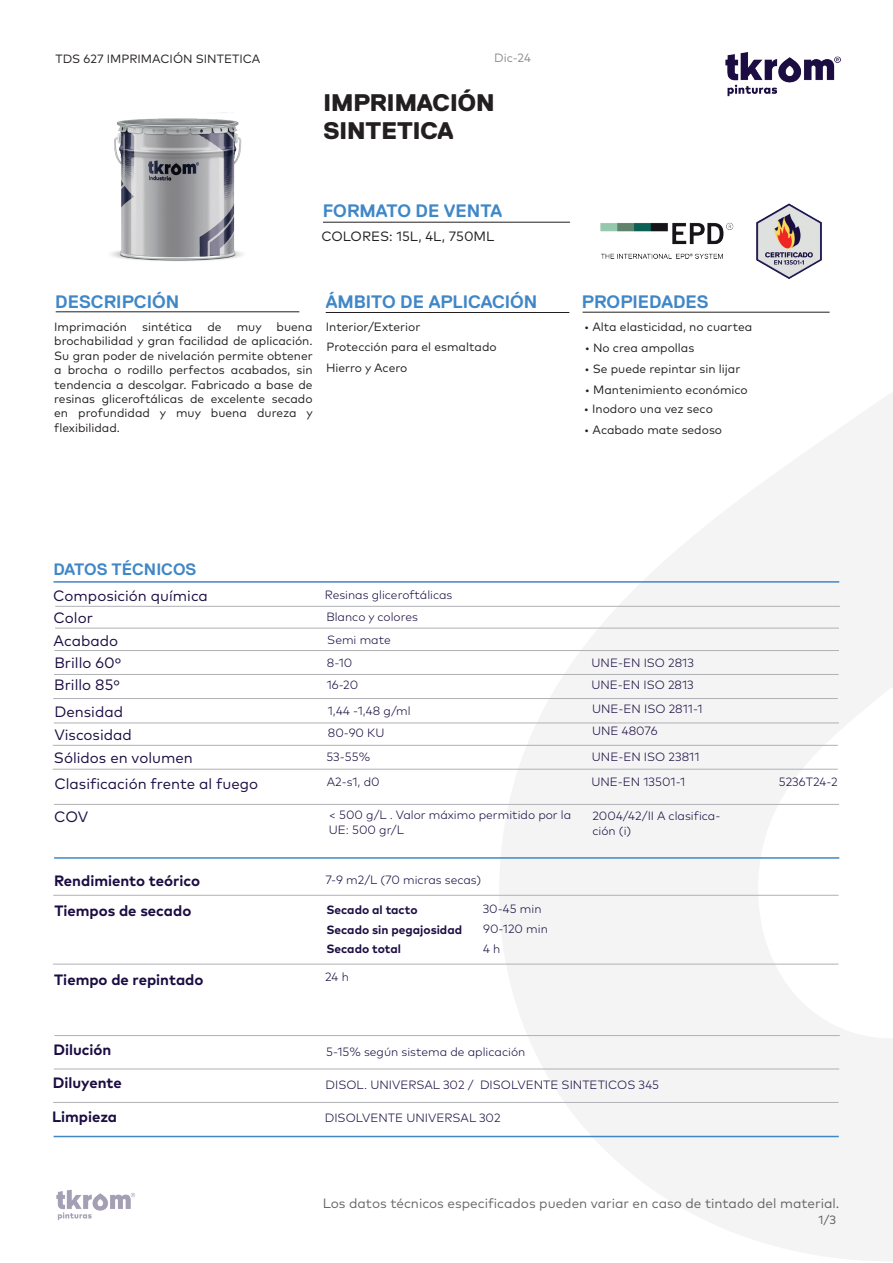
<style>
.page{position:relative;width:893px;height:1263px;background:#fff}
.page>*{position:absolute;margin:0;border:0;box-sizing:border-box;transform-origin:0 0}
.t1{font:800 24px/28.8px "Replica Pro";color:#231f20}
.t2{font:700 18px "Replica";color:#4087c7}
.t3{font:700 16.5px "Replica";color:#4087c7}
.t4{font:15px/23px "Mark Pro";color:#1b0d42}
.t5{font:700 15px "Mark Pro";color:#1b0d42}
.t6{font:13.5px "Mark Pro";color:#231f20}
.t7{font:12px/14.4px "Mark Pro";color:#231f20;text-align:justify}
.t8{font:300 12px/22.4px "Mark Pro";color:#1b0d42}
.t9{font:700 12px/19.8px "Mark Pro";color:#1b0d42}
.t10{font:12px "Mark Pro";color:#8b8d90}
.t11{font:12px "Mark Pro";color:#5c5c5f}
</style>
<div class="page">
<svg style="left:499px;top:393px;width:394px;height:868px;fill:#f4f4f4"></svg>
<hr style="left:323px;top:222px;width:247px;height:1px;background:#231f20">
<hr style="left:583px;top:312px;width:247px;height:1px;background:#231f20">
<hr style="left:326px;top:312px;width:243px;height:1px;background:#231f20">
<hr style="left:56px;top:311px;width:243px;height:1px;background:#231f20">
<hr style="left:54px;top:581px;width:785px;height:2px;background:#4087c7">
<hr style="left:55px;top:628px;width:784px;height:1px;background:#b0b1b5">
<hr style="left:54px;top:650px;width:785px;height:1px;background:#b0b1b5">
<hr style="left:55px;top:606px;width:785px;height:1px;background:#b0b1b5">
<hr style="left:54px;top:723px;width:785px;height:1px;background:#b0b1b5">
<hr style="left:54px;top:857px;width:785px;height:2px;background:#4087c7">
<hr style="left:53px;top:895px;width:786px;height:1px;background:#b0b1b5">
<hr style="left:53px;top:745px;width:785px;height:1px;background:#b0b1b5">
<img style="left:725px;top:52px;width:116px;height:45px">
<hr style="left:54px;top:674px;width:784px;height:1px;background:#b0b1b5">
<hr style="left:54px;top:804px;width:785px;height:1px;background:#b0b1b5">
<hr style="left:53px;top:698px;width:785px;height:1px;background:#b0b1b5">
<hr style="left:53px;top:769px;width:785px;height:1px;background:#b0b1b5">
<hr style="left:53px;top:964px;width:785px;height:1px;background:#b0b1b5">
<hr style="left:54px;top:1035px;width:786px;height:1px;background:#b0b1b5">
<hr style="left:54px;top:1069px;width:785px;height:1px;background:#b0b1b5">
<hr style="left:53px;top:1102px;width:785px;height:1px;background:#b0b1b5">
<hr style="left:54px;top:1136px;width:785px;height:1px;background:#4087c7">
<img style="left:56px;top:1189px;width:79px;height:32px">
<img style="left:111px;top:112px;width:132px;height:149px">
<img style="left:756px;top:203px;width:66px;height:76px">
<img style="left:600px;top:222px;width:134px;height:37px">
<p class="t7" style="left:55px;top:51px;width:207px">TDS 627 IMPRIMACIÓN SINTETICA</p>
<p class="t10" style="left:494px;top:48px;width:38px">Dic-24</p>
<h1 class="t1" style="left:323px;top:88px;width:173px">IMPRIMACIÓN<br>SINTETICA</h1>
<h2 class="t2" style="left:323px;top:201px;width:181px">FORMATO DE VENTA</h2>
<p class="t6" style="left:321px;top:226px;width:175px">COLORES: 15L, 4L, 750ML</p>
<h2 class="t2" style="left:55px;top:291px;width:126px">DESCRIPCIÓN</h2>
<h2 class="t2" style="left:326px;top:291px;width:213px">ÁMBITO DE APLICACIÓN</h2>
<h2 class="t2" style="left:582px;top:291px;width:128px">PROPIEDADES</h2>
<p class="t7" style="left:54px;top:318px;width:260px;text-indent:183px">muy buena brochabilidad y gran facilidad de aplicación.<br>Su gran poder de nivelación permite obtener a brocha o rodillo perfectos acabados, sin tendencia a descolgar. Fabricado a base de resinas gliceroftálicas de excelente secado en profundidad y muy buena dureza y flexibilidad.</p>
<p class="t7" style="left:54px;top:318px;width:74px">Imprimación</p>
<p class="t7" style="left:142px;top:318px;width:52px">sintética</p>
<p class="t7" style="left:207px;top:318px;width:16px">de</p>
<p class="t7" style="left:326px;top:315px;width:172px;line-height:20.9px;text-align:left">Interior/Exterior<br>Protección para el esmaltado<br>Hierro y Acero</p>
<p class="t7" style="left:584px;top:319px;width:170px">• Alta elasticidad, no cuartea</p>
<p class="t7" style="left:585px;top:340px;width:111px">• No crea ampollas</p>
<p class="t7" style="left:584px;top:361px;width:157px">• Se puede repintar sin lijar</p>
<p class="t7" style="left:585px;top:382px;width:164px">• Mantenimiento económico</p>
<p class="t7" style="left:584px;top:401px;width:131px">• Inodoro una vez seco</p>
<p class="t7" style="left:584px;top:422px;width:139px">• Acabado mate sedoso</p>
<h3 class="t3" style="left:54px;top:560px;width:144px">DATOS TÉCNICOS</h3>
<p class="t4" style="left:54px;top:605px;width:66px">Color<br>Acabado</p>
<p class="t8" style="left:326px;top:604px;width:93px;line-height:23px">Blanco y colores<br>Semi mate</p>
<p class="t4" style="left:53px;top:583px;width:156px">Composición química</p>
<p class="t8" style="left:325px;top:583px;width:129px">Resinas gliceroftálicas</p>
<p class="t4" style="left:54px;top:650px;width:68px">Brillo 60º</p>
<p class="t8" style="left:327px;top:650px;width:27px">8-10</p>
<p class="t8" style="left:592px;top:650px;width:104px">UNE-EN ISO 2813</p>
<p class="t4" style="left:54px;top:672px;width:67px">Brillo 85º</p>
<p class="t8" style="left:327px;top:673px;width:33px">16-20</p>
<p class="t8" style="left:591px;top:673px;width:104px">UNE-EN ISO 2813</p>
<p class="t4" style="left:54px;top:699px;width:79px">Densidad<br>Viscosidad</p>
<p class="t8" style="left:328px;top:698px;width:84px">1,44 -1,48 g/ml<br>80-90 KU</p>
<p class="t8" style="left:592px;top:697px;width:112px">UNE-EN ISO 2811-1<br>UNE 48076</p>
<p class="t4" style="left:54px;top:745px;width:140px">Sólidos en volumen</p>
<p class="t8" style="left:326px;top:744px;width:45px">53-55%</p>
<p class="t8" style="left:592px;top:744px;width:109px">UNE-EN ISO 23811</p>
<p class="t4" style="left:54px;top:771px;width:205px">Clasificación frente al fuego</p>
<p class="t8" style="left:327px;top:770px;width:54px">A2-s1, d0</p>
<p class="t8" style="left:591px;top:770px;width:95px">UNE-EN 13501-1</p>
<p class="t8" style="left:779px;top:769px;width:60px">5236T24-2</p>
<p class="t4" style="left:54px;top:804px;width:36px">COV</p>
<p class="t8" style="left:329px;top:807px;width:244px;line-height:14.4px">&lt; 500 g/L . Valor máximo permitido por la<br>UE: 500 gr/L</p>
<p class="t8" style="left:592px;top:808px;width:130px;line-height:14.4px">2004/42/II A clasifica&shy;ción (i)</p>
<p class="t5" style="left:54px;top:869px;width:148px">Rendimiento teórico</p>
<p class="t8" style="left:325px;top:868px;width:158px">7-9 m2/L (70 micras secas)</p>
<p class="t5" style="left:54px;top:899px;width:138px">Tiempos de secado</p>
<p class="t9" style="left:326px;top:898px;width:137px">Secado al tacto<br>Secado sin pegajosidad<br>Secado total</p>
<p class="t8" style="left:483px;top:897px;width:60px">30-45 min</p>
<p class="t8" style="left:483px;top:917px;width:66px">90-120 min</p>
<p class="t8" style="left:483px;top:937px;width:19px">4 h</p>
<p class="t5" style="left:54px;top:968px;width:151px">Tiempo de repintado</p>
<p class="t8" style="left:325px;top:965px;width:25px">24 h</p>
<p class="t5" style="left:53px;top:1038px;width:60px">Dilución</p>
<p class="t8" style="left:326px;top:1039px;width:201px">5-15% según sistema de aplicación</p>
<p class="t5" style="left:53px;top:1071px;width:71px">Diluyente</p>
<p class="t8" style="left:325px;top:1073px;width:335px">DISOL. UNIVERSAL 302 / DISOLVENTE SINTETICOS 345</p>
<p class="t5" style="left:52px;top:1105px;width:67px">Limpieza</p>
<p class="t8" style="left:325px;top:1106px;width:177px">DISOLVENTE UNIVERSAL 302</p>
<p class="t6" style="left:323px;top:1193px;width:518px">Los datos técnicos especificados pueden variar en caso de tintado del material.</p>
<p class="t11" style="left:819px;top:1211px;width:19px">1/3</p>
</div>
